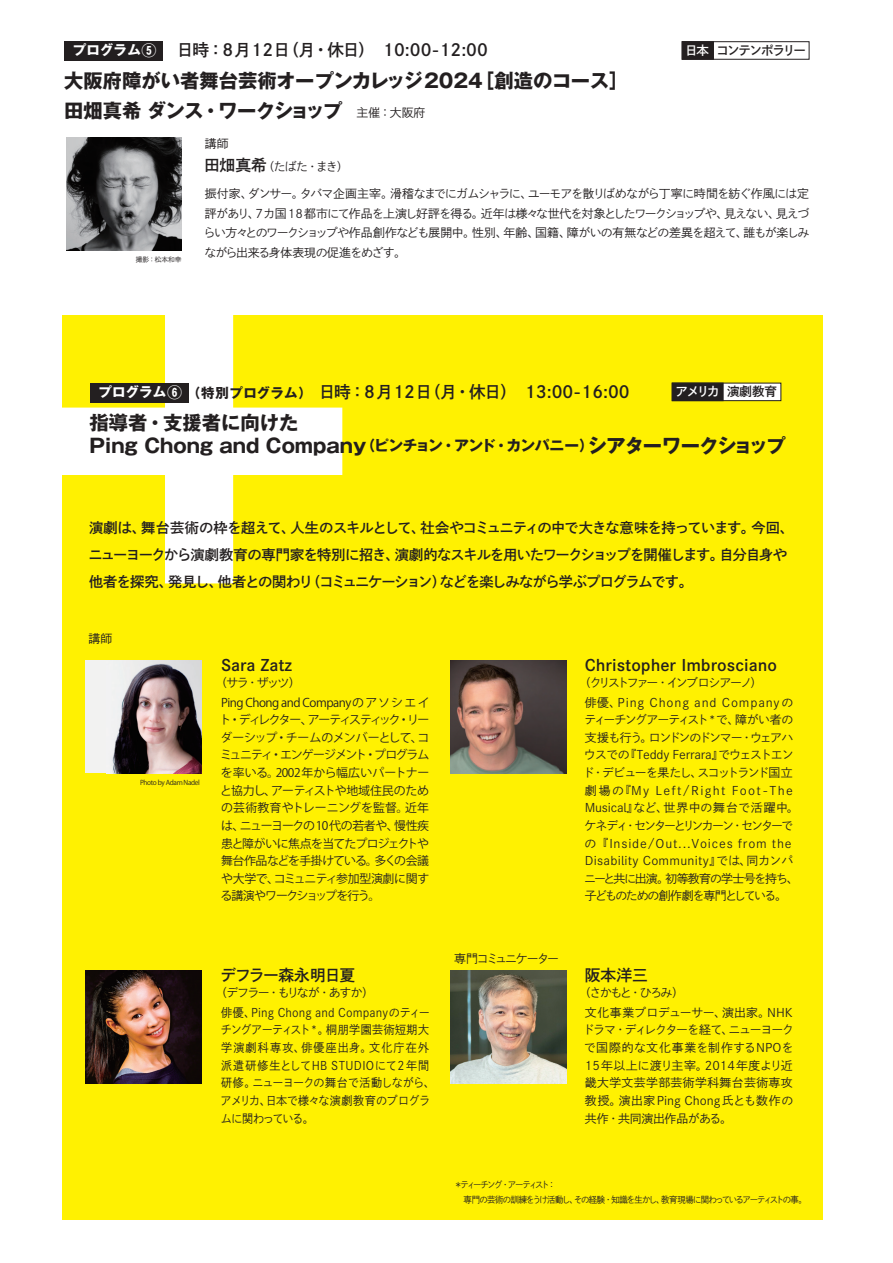
<style>
.page{position:relative;width:893px;height:1263px;background:#fff}
.page>*{position:absolute;margin:0;border:0;box-sizing:border-box;transform-origin:0 0}
.t1{font:700 19.35px/22.8px "Gothic MB101 Pr 5";color:#231f20}
.t2{font:700 19.35px "Gothic MB101 Pr 5";letter-spacing:-.045em;color:#231f20}
.t3{font:16.65px "Shuei Go Kin Std B";color:#231f20}
.t4{font:15.9px "Shuei Go Kin Std B";color:#231f20}
.t5{font:15.9px "Shuei Go Kin Std B";letter-spacing:-.075em;color:#231f20}
.t6{font:14.25px/27px "Shuei Go Kin Std B";letter-spacing:-.065em;color:#231f20}
.t7{font:700 13.5px "Gothic MB101 Pr 5";letter-spacing:.015em;color:#231f20}
.t8{font:700 13.5px "Gothic MB101 Pr 5";letter-spacing:.015em;color:#fff}
.t9{font:12.45px "Shuei Go Kin Std B";letter-spacing:-.105em;color:#231f20}
.t10{font:12.45px "Shuei Go Kin Std B";letter-spacing:-.045em;color:#fff}
.t11{font:11.85px/17.5px "Shuei Go Kin Std L";letter-spacing:-.02em;color:#231f20}
.t12{font:11.85px/17.5px "Shuei Go Kin Std L";letter-spacing:-.05em;color:#231f20}
.t13{font:11.85px/17.5px "Koz Go Pr 6 N";letter-spacing:-.07em;color:#231f20;text-align:justify}
.t14{font:11.85px/17.5px "Shuei Go Kin Std L";letter-spacing:.02em;color:#231f20;scale:.93 1}
.t15{font:11.85px/19.4px "Shuei Go Kin Std L";letter-spacing:.07em;color:#231f20}
.t16{font:11.85px/19.4px "Shuei Go Kin Std L";letter-spacing:.01em;color:#231f20}
.t17{font:11.85px "Shuei Go Kin Std L";letter-spacing:-.105em;color:#231f20}
.t18{font:9px/14.7px "Shuei Go Kin Std L";letter-spacing:-.125em;color:#231f20;scale:.93 1}
.t19{font:6.75px "Koz Go Pr 6 N";letter-spacing:-.055em;color:#231f20}
.t20{font:6.75px "Shuei Go Kin Std L";color:#231f20}
.s1{font-size:15px}
.s2{color:#fff}
.s3{font-family:"Shuei Go Kin Std B";font-size:15.9px}
.s4{font-size:15px;color:#fff}
.s5{color:#231f20}
.s6{font-size:14.7px}
</style>
<div class="page">
<div style="left:63px;top:315px;width:760px;height:905px;background:#fff101"></div>
<svg style="left:62px;top:315px;width:280px;height:268px"></svg>
<div style="left:86px;top:660px;width:115px;height:113px;background:#f2f2f1"></div>
<img style="left:112px;top:660px;width:89px;height:113px">
<img style="left:86px;top:970px;width:115px;height:113px">
<img style="left:451px;top:660px;width:115px;height:113px">
<img style="left:451px;top:970px;width:115px;height:113px">
<div style="left:90px;top:383px;width:98px;height:20px;background:#231f20"></div>
<div style="left:672px;top:383px;width:109px;height:18px;background:#fff;border:1px solid #231f20"></div>
<div style="left:672px;top:383px;width:51px;height:18px;background:#231f20"></div>
<div style="left:64px;top:41px;width:99px;height:20px;background:#231f20"></div>
<img style="left:66px;top:138px;width:116px;height:113px">
<div style="left:682px;top:41px;width:127px;height:19px;background:#fff;border:1px solid #231f20"></div>
<div style="left:682px;top:41px;width:32px;height:19px;background:#231f20"></div>
<p class="t8" style="left:73px;top:39px;width:85px">プログラム<span class="s1">⑤</span></p>
<h2 class="t3" style="left:177px;top:39px;width:312px">日時：8月12日（月・休日）　10:00-12:00</h2>
<h1 class="t1" style="left:64px;top:68px;width:566px">大阪府障がい者舞台芸術オープンカレッジ2024［創造のコース］</h1>
<h1 class="t2" style="left:64px;top:94px;width:280px">田畑真希 ダンス・ワークショップ</h1>
<p class="t11" style="left:356px;top:104px;width:71px">主催：大阪府</p>
<p class="t9" style="left:685px;top:41px;width:122px"><span class="s2">日本</span> コンテンポラリー</p>
<p class="t20" style="left:136px;top:255px;width:47px">撮影：松本和幸</p>
<p class="t11" style="left:204px;top:132px;width:146px;line-height:22.8px">講師<br><span class="s3">田畑真希</span>（たばた・まき）</p>
<p class="t11" style="left:203px;top:184px;width:607px;line-height:19.4px;text-align:justify">振付家、ダンサー。タバマ企画主宰。滑稽なまでにガムシャラに、ユーモアを散りばめながら丁寧に時間を紡ぐ作風には定評があり、7カ国 18 都市にて作品を上演し好評を得る。近年は様々な世代を対象としたワークショップや、見えない、見えづらい方々とのワークショップや作品創作なども展開中。性別、年齢、国籍、障がいの有無などの差異を超えて、誰もが楽しみながら出来る身体表現の促進をめざす。</p>
<p class="t7" style="left:98px;top:382px;width:215px"><span class="s2">プログラム</span><span class="s4">⑥</span> （特別プログラム）</p>
<h2 class="t3" style="left:319px;top:380px;width:312px">日時：8月12日（月・休日）　13:00-16:00</h2>
<p class="t10" style="left:675px;top:383px;width:103px">アメリカ <span class="s5">演劇教育</span></p>
<h1 class="t1" style="left:89px;top:410px;width:698px">指導者・支援者に向けた<br>Ping Chong and Company<span class="s6">（ピンチョン・アンド・カンパニー）</span>シアターワークショップ</h1>
<p class="t6" style="left:88px;top:514px;width:707px">演劇は、舞台芸術の枠を超えて、人生のスキルとして、社会やコミュニティの中で大きな意味を持っています。今回、ニューヨークから演劇教育の専門家を特別に招き、演劇的なスキルを用いたワークショップを開催します。自分自身や他者を探究、発見し、他者との関わり（コミュニケーション）などを楽しみながら学ぶプログラムです。</p>
<p class="t11" style="left:89px;top:630px;width:25px">講師</p>
<p class="t19" style="left:140px;top:779px;width:61px">Photo by Adam Nadel</p>
<h3 class="t4" style="left:221px;top:654px;width:73px">Sara Zatz</h3>
<p class="t11" style="left:215px;top:674px;width:87px">（サラ・ザッツ）</p>
<p class="t13" style="left:219px;top:694px;width:212px">Ping Chong and Companyのアソシエイト・ディレクター、アーティスティック・リーダーシップ・チームのメンバーとして、コミュニティ・エンゲージメント・プログラムを率いる。2002年から幅広いパートナーと協力し、アーティストや地域住民のための芸術教育やトレーニングを監督。近年は、ニューヨークの10代の若者や、慢性疾患と障がいに焦点を当てたプロジェクトや舞台作品などを手掛けている。多くの会議や大学で、コミュニティ参加型演劇に関する講演やワークショップを行う。</p>
<h3 class="t5" style="left:220px;top:964px;width:136px">デフラー森永明日夏</h3>
<p class="t16" style="left:221px;top:983px;width:210px;text-indent:-6px">（デフラー・もりなが・あすか）<br>俳優、Ping Chong and Companyのティー</p>
<p class="t14" style="left:221px;top:1021px;width:232px">チングアーティスト*。桐朋学園芸術短期大学演劇科専攻、俳優座出身。文化庁在外派遣研修生としてHB STUDIOにて2年間研修。ニューヨークの舞台で活動しながら、アメリカ、日本で様々な演劇教育のプログラムに関わっている。</p>
<p class="t17" style="left:454px;top:951px;width:106px">専門コミュニケーター</p>
<h3 class="t4" style="left:585px;top:654px;width:194px">Christopher Imbrosciano</h3>
<p class="t15" style="left:585px;top:673px;width:210px;text-indent:-6px">（クリストファー・インブロシアーノ）<br>俳優、Ping Chong and Companyの</p>
<p class="t12" style="left:583px;top:711px;width:217px">ティーチングアーティスト*で、障がい者の支援も行う。ロンドンのドンマー・ウェアハウスでの『Teddy Ferrara』でウェストエンド・デビューを果たし、スコットランド国立劇場の『My Left/Right Foot-The<br>Musical』など、世界中の舞台で活躍中。ケネディ・センターとリンカーン・センターでの『Inside/Out...Voices from the<br>Disability Community』では、同カンパニーと共に出演。初等教育の学士号を持ち、子どものための創作劇を専門としている。</p>
<h3 class="t4" style="left:585px;top:964px;width:65px">阪本洋三</h3>
<p class="t11" style="left:585px;top:983px;width:210px;line-height:19.4px;text-indent:-6px">（さかもと・ひろみ）<br>文化事業プロデューサー、演出家。NHK</p>
<p class="t11" style="left:583px;top:1021px;width:213px;text-align:justify">ドラマ・ディレクターを経て、ニューヨークで国際的な文化事業を制作するNPOを15年以上に渡り主宰。2014年度より近畿大学文芸学部芸術学科舞台芸術専攻教授。演出家Ping Chong氏とも数作の共作・共同演出作品がある。</p>
<p class="t18" style="left:454px;top:1177px;width:381px">＊ティーチング・アーティスト：<br>　専門の芸術の訓練をうけ活動し、その経験・知識を生かし、教育現場に関わっているアーティストの事。</p>
</div>
